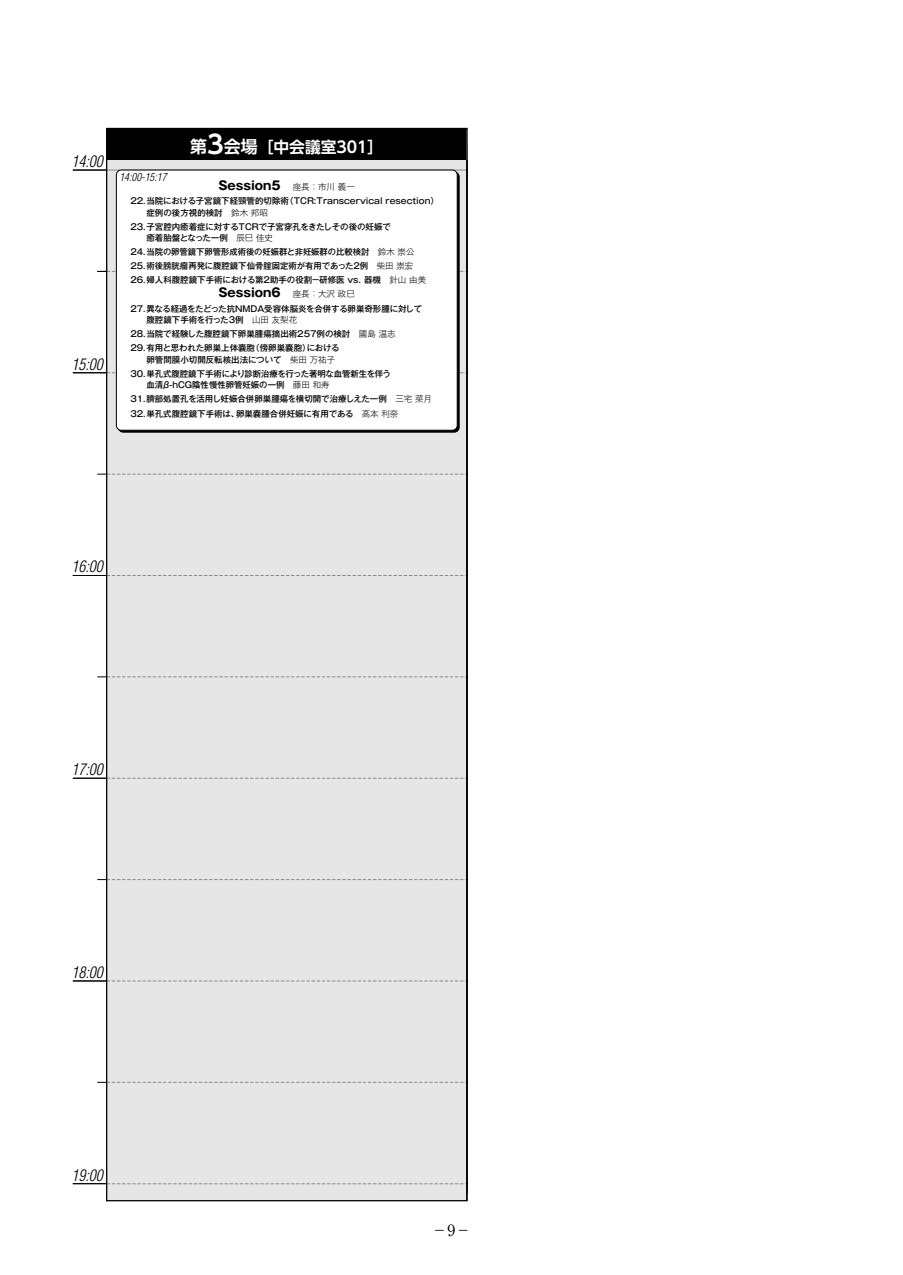
<style>
.page{position:relative;width:903px;height:1275px;background:#fff}
.page>*{position:absolute;margin:0;border:0;box-sizing:border-box;transform-origin:0 0}
.t1{font:italic 300 condensed 15.75px "Helvetica LT Std";color:#000}
.t2{font:700 15.75px "UD Shin Go Pr 6 De";color:#fff}
.t3{font:15.58px "Ryumin Pr 5";color:#000}
.t4{font:700 12.08px "Gothic MB101 Pr 6 N";color:#000}
.t5{font:italic 300 condensed 10.85px "Helvetica LT Std";color:#000}
.t6{font:500 8.4px/14px "Gothic MB101 Pr 6 N";color:#000}
.s1{font-size:16.97px}
.s2{font-size:25.38px}
.s3{font-weight:300;font-size:8.4px}
.s4{font-weight:300}
</style>
<div class="page">
<div style="left:107px;top:160px;width:360px;height:1041px;background:#e6e6e6"></div>
<hr style="left:107px;top:170px;width:360px;height:1px;background:#898989">
<svg style="left:108px;top:575px;width:356px;height:1px"></svg>
<svg style="left:108px;top:778px;width:356px;height:1px"></svg>
<svg style="left:108px;top:981px;width:356px;height:1px"></svg>
<svg style="left:97px;top:271px;width:367px;height:1px"></svg>
<svg style="left:97px;top:474px;width:367px;height:1px"></svg>
<svg style="left:97px;top:677px;width:367px;height:1px"></svg>
<svg style="left:97px;top:879px;width:367px;height:1px"></svg>
<svg style="left:97px;top:1082px;width:367px;height:1px"></svg>
<svg style="left:108px;top:1183px;width:356px;height:1px"></svg>
<hr style="left:73px;top:170px;width:34px;height:1px;background:#000">
<hr style="left:73px;top:372px;width:34px;height:1px;background:#000">
<hr style="left:73px;top:575px;width:34px;height:1px;background:#000">
<hr style="left:73px;top:778px;width:34px;height:1px;background:#000">
<hr style="left:73px;top:981px;width:34px;height:1px;background:#000">
<div style="left:107px;top:129px;width:360px;height:31px;background:#000"></div>
<hr style="left:73px;top:1183px;width:34px;height:1px;background:#000">
<div style="left:116px;top:170px;width:341px;height:260px;background:#fff;border-radius:5px"></div>
<div style="left:116px;top:170px;width:342px;height:261px;border:1px solid #000;border-radius:5px"></div>
<h1 class="t1" style="left:71px;top:151px;width:33px">14:00</h1>
<h1 class="t1" style="left:71px;top:354px;width:33px">15:00</h1>
<h1 class="t2" style="left:190px;top:134px;width:195px"><span class="s1">第</span><span class="s2">3</span><span class="s1">会場</span>［中会議室301］</h1>
<h3 class="t4" style="left:218px;top:175px;width:138px">Session5 <span class="s3">座長：市川 義一</span></h3>
<p class="t6" style="left:147px;top:195px;width:294px;line-height:11.5px;text-indent:-16px">22．当院における子宮鏡下経頸管的切除術（TCR:Transcervical resection）症例の後方視的検討　<span class="s4">鈴木 邦昭</span></p>
<p class="t6" style="left:147px;top:220px;width:246px;line-height:11.5px;text-indent:-16px">23．子宮腔内癒着症に対するTCRで子宮穿孔をきたしその後の妊娠で癒着胎盤となった一例 <span class="s4">辰巳 佳史</span></p>
<p class="t6" style="left:130px;top:245px;width:297px">24．当院の卵管鏡下卵管形成術後の妊娠群と非妊娠群の比較検討 <span class="s4">鈴木 崇公<br></span>25．術後膀胱瘤再発に腹腔鏡下仙骨腟固定術が有用であった２例 <span class="s4">柴田 崇宏<br></span>26．婦人科腹腔鏡下手術における第２助手の役割－研修医 vs. 器機　<span class="s4">針山 由美</span></p>
<h3 class="t4" style="left:218px;top:283px;width:138px">Session6　<span class="s3">座長：大沢 政巳</span></h3>
<p class="t6" style="left:147px;top:302px;width:277px;line-height:11.5px;text-indent:-16px">27．異なる経過をたどった抗NMDA受容体脳炎を合併する卵巣奇形腫に対して腹腔鏡下手術を行った3例　<span class="s4">山田 友梨花</span></p>
<p class="t6" style="left:130px;top:326px;width:267px">28．当院で経験した腹腔鏡下卵巣腫瘍摘出術２５７例の検討　<span class="s4">國島 温志<br></span>29．有用と思われた卵巣上体嚢胞（傍卵巣嚢胞）における</p>
<p class="t6" style="left:130px;top:352px;width:262px;text-indent:16px">卵管間膜小切開反転核出法について　<span class="s4">柴田 万祐子<br></span>30．単孔式腹腔鏡下手術により診断治療を行った著明な血管新生を伴う</p>
<p class="t6" style="left:130px;top:378px;width:303px;text-indent:16px">血清β-hCG陰性慢性卵管妊娠の一例 <span class="s4">藤田 和寿<br></span>31．臍部処置孔を活用し妊娠合併卵巣腫瘍を横切開で治療しえた一例　<span class="s4">三宅 菜月<br></span>32．単孔式腹腔鏡下手術は、卵巣嚢腫合併妊娠に有用である　<span class="s4">高本 利奈</span></p>
<p class="t5" style="left:119px;top:170px;width:49px">14:00-15:17</p>
<h1 class="t1" style="left:71px;top:557px;width:33px">16:00</h1>
<h1 class="t1" style="left:71px;top:760px;width:33px">17:00</h1>
<h1 class="t1" style="left:71px;top:962px;width:33px">18:00</h1>
<h1 class="t1" style="left:71px;top:1165px;width:33px">19:00</h1>
<h2 class="t3" style="left:432px;top:1218px;width:41px">−9−</h2>
</div>
